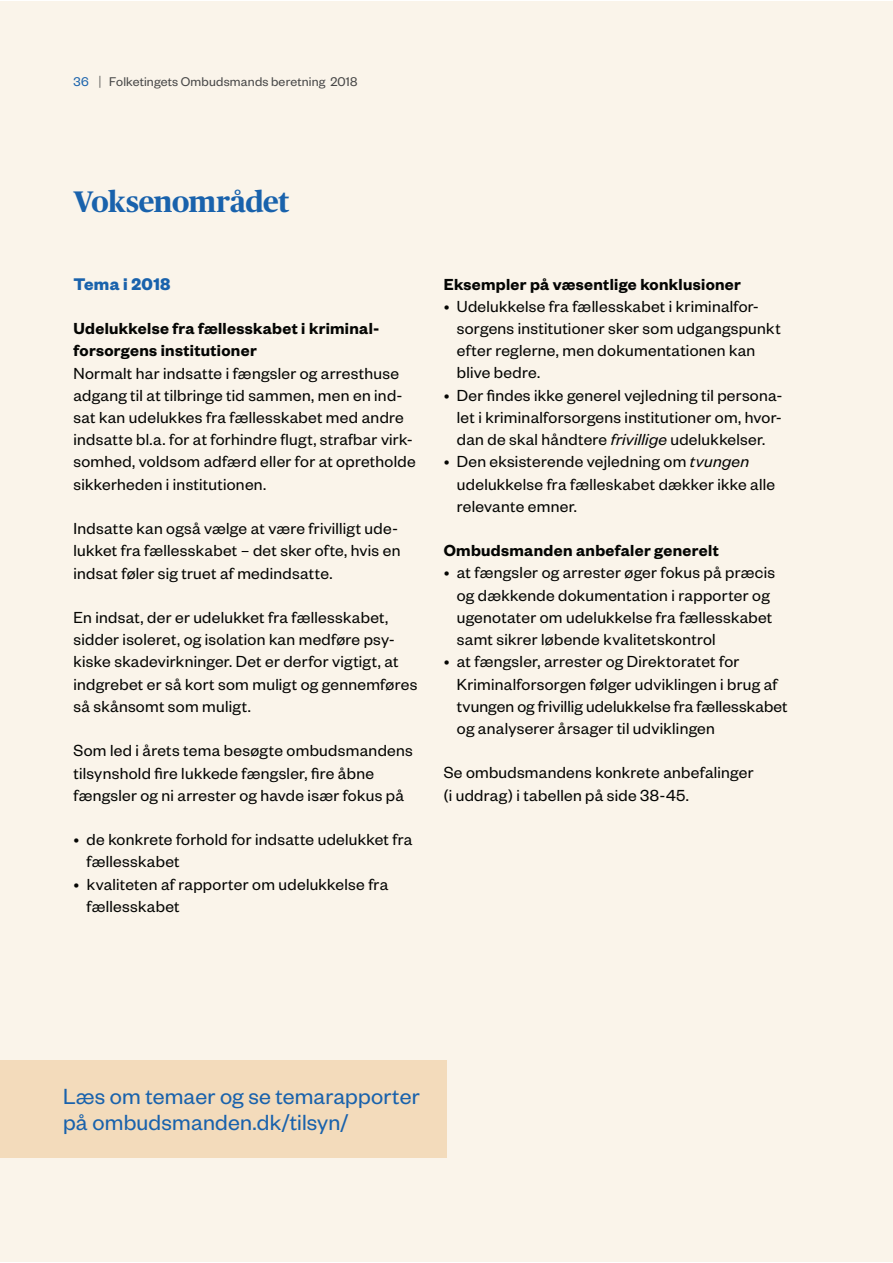
<style>
.page{position:relative;width:893px;height:1263px;background:#fff}
.page>*{position:absolute;margin:0;border:0;box-sizing:border-box;transform-origin:0 0}
.t1{font:29.7px "Publico Headline Bold 3";letter-spacing:-.015em;color:#1962ac}
.t2{font:24.15px/26px "Founders Grotesk Regular 3";letter-spacing:.01em;color:#1962ac}
.t3{font:18.45px "Founders Grotesk Bold 2";letter-spacing:.02em;color:#1962ac}
.t4{font:17.55px/22.2px "Founders Grotesk Regular 3";letter-spacing:.015em;color:#040503}
.t5{font:600 17.55px/22.2px "Founders Grotesk";letter-spacing:.02em;color:#040503}
.t6{font:13.95px "Founders Grotesk Regular 3";letter-spacing:.015em;color:#484848}
.s1{color:#1962ac}
.s2{font-family:"Publico Headline Bold 3"}
.s3{font-family:"Founders Grotesk";font-style:italic}
</style>
<div class="page">
<div style="left:0;top:1px;width:893px;height:1260px;background:#faf4ea"></div>
<div style="left:0;top:1060px;width:446px;height:97px;background:#f3dbbb"></div>
<p class="t6" style="left:74px;top:77px;width:285px"><span class="s1">36</span> <span class="s2">|</span> Folketingets Ombudsmands beretning 2018</p>
<h1 class="t1" style="left:74px;top:189px;width:217px">Voksenområdet</h1>
<p class="t3" style="left:74px;top:278px;width:99px">Tema i 2018</p>
<p class="t5" style="left:74px;top:319px;width:307px">Udelukkelse fra fællesskabet i kriminal&shy;forsorgens institutioner</p>
<p class="t4" style="left:74px;top:363px;width:344px">Normalt har indsatte i fængsler og arresthuse adgang til at tilbringe tid sammen, men en ind&shy;sat kan udelukkes fra fællesskabet med andre indsatte bl.a. for at forhindre flugt, strafbar virk&shy;somhed, voldsom adfærd eller for at opretholde sikkerheden i institutionen.</p>
<p class="t4" style="left:74px;top:519px;width:328px">Indsatte kan også vælge at være frivilligt ude&shy;lukket fra fællesskabet – det sker ofte, hvis en indsat føler sig truet af medindsatte.</p>
<p class="t4" style="left:74px;top:608px;width:345px">En indsat, der er udelukket fra fællesskabet, sidder isoleret, og isolation kan medføre psy&shy;kiske skadevirkninger. Det er derfor vigtigt, at indgrebet er så kort som muligt og gennemføres så skånsomt som muligt.</p>
<p class="t4" style="left:74px;top:741px;width:341px">Som led i årets tema besøgte ombudsmandens tilsynshold fire lukkede fængsler, fire åbne fængsler og ni arrester og havde især fokus på</p>
<p class="t4" style="left:87px;top:830px;width:327px;text-indent:-13px">• de konkrete forhold for indsatte udelukket fra fællesskabet</p>
<p class="t4" style="left:87px;top:874px;width:303px;text-indent:-13px">• kvaliteten af rapporter om udelukkelse fra fællesskabet</p>
<p class="t5" style="left:444px;top:274px;width:299px">Eksempler på væsentlige konklusioner</p>
<p class="t4" style="left:457px;top:296px;width:325px;text-indent:-13px">• Udelukkelse fra fællesskabet i kriminalfor&shy;sorgens institutioner sker som udgangspunkt efter reglerne, men dokumentationen kan blive bedre.</p>
<p class="t4" style="left:457px;top:385px;width:327px;text-align:justify;text-indent:-13px">• Der findes ikke generel vejledning til persona&shy;let i kriminalforsorgens institutioner om, hvor&shy;dan de skal håndtere <span class="s3">frivillige</span> udelukkelser.</p>
<p class="t4" style="left:457px;top:452px;width:320px;text-indent:-13px">• Den eksisterende vejledning om <span class="s3">tvungen </span>udelukkelse fra fælleskabet dækker ikke alle relevante emner.</p>
<p class="t5" style="left:444px;top:541px;width:277px">Ombudsmanden anbefaler generelt</p>
<p class="t4" style="left:457px;top:563px;width:320px;text-indent:-13px">• at fængsler og arrester øger fokus på præcis og dækkende dokumentation i rapporter og ugenotater om udelukkelse fra fællesskabet samt sikrer løbende kvalitetskontrol</p>
<p class="t4" style="left:457px;top:652px;width:332px;text-indent:-13px">• at fængsler, arrester og Direktoratet for Kriminalforsorgen følger udviklingen i brug af tvungen og frivillig udelukkelse fra fællesskabet og analyserer årsager til udviklingen</p>
<p class="t4" style="left:444px;top:763px;width:311px">Se ombudsmandens konkrete anbefalinger (i uddrag) i tabellen på side 38-45.</p>
<h2 class="t2" style="left:63px;top:1085px;width:358px">Læs om temaer og se temarapporter på ombudsmanden.dk/tilsyn/</h2>
</div>
